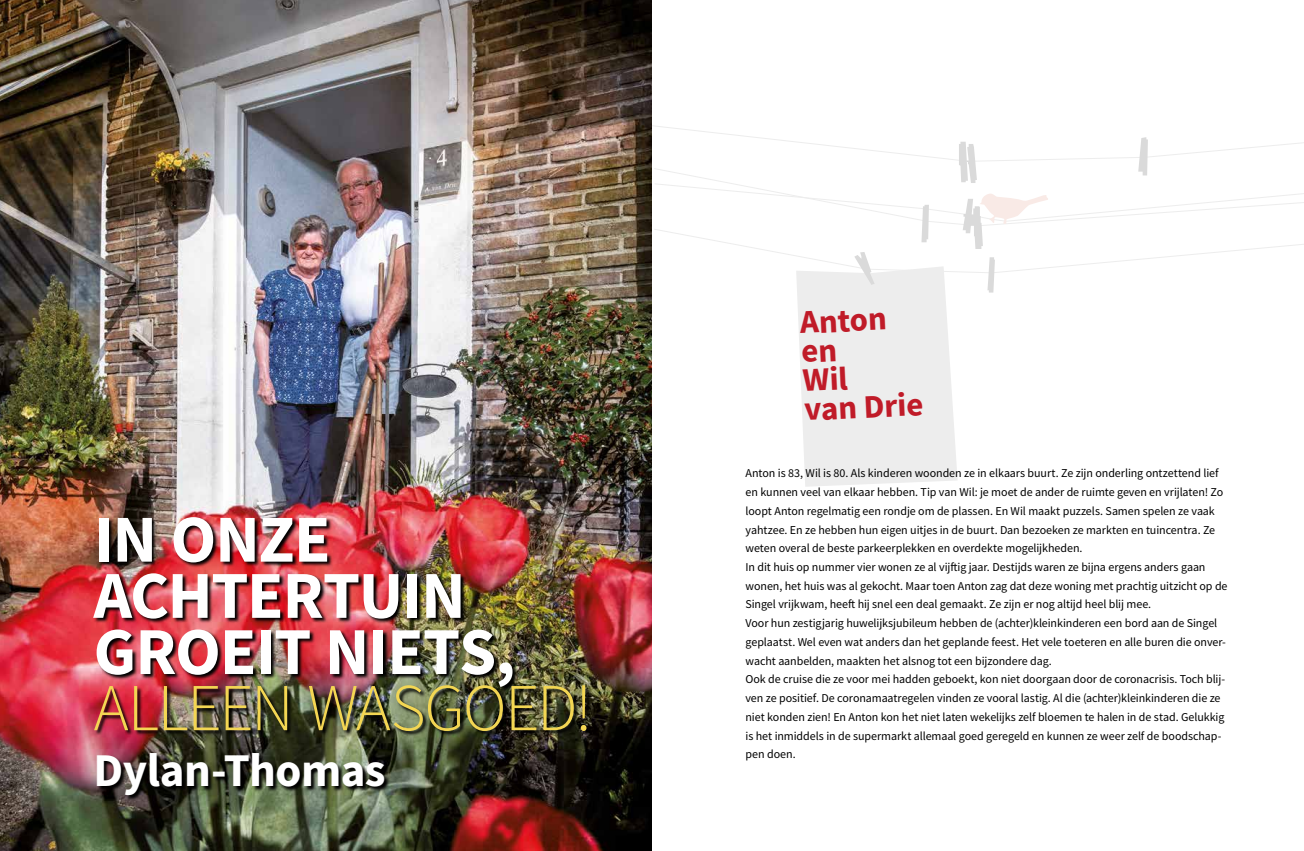
<style>
.page{position:relative;width:1304px;height:851px;background:#fff}
.page>*{position:absolute;margin:0;border:0;box-sizing:border-box;transform-origin:0 0}
.t1{font:700 67px/56.1px "Source Sans Pro";letter-spacing:-.02em;color:#fff}
.t2{font:300 67px "Source Sans Pro";letter-spacing:-.025em;color:#f3d653}
.t3{font:700 47px "Source Sans Pro";letter-spacing:-.01em;color:#fff}
.t4{font:700 33px/29px "Source Sans Pro";color:#c01b28}
.t5{font:12px/18.7px "Source Sans Pro";letter-spacing:-.005em;color:#000}
</style>
<div class="page">
<img style="left:0;top:0;width:652px;height:850px">
<img style="left:93px;top:516px;width:499px;height:285px">
<svg style="left:652px;top:125px;width:652px;height:361px"></svg>
<h1 class="t1" style="left:94px;top:510px;width:423px">IN ONZE<br>ACHTERTUIN<br>GROEIT NIETS,</h1>
<h1 class="t2" style="left:94px;top:666px;width:500px">ALLEEN WASGOED!</h1>
<h2 class="t3" style="left:94px;top:738px;width:294px">Dylan-Thomas</h2>
<h3 class="t4" style="left:799px;top:308px;width:121px;rotate:-3deg">Anton en<br>Wil<br>van Drie</h3>
<p class="t5" style="left:746px;top:464px;width:484px">Anton is 83, Wil is 80. Als kinderen woonden ze in elkaars buurt. Ze zijn onderling ontzettend lief en kunnen veel van elkaar hebben. Tip van Wil: je moet de ander de ruimte geven en vrijlaten! Zo loopt Anton regelmatig een rondje om de plassen. En Wil maakt puzzels. Samen spelen ze vaak yahtzee. En ze hebben hun eigen uitjes in de buurt. Dan bezoeken ze markten en tuincentra. Ze weten overal de beste parkeerplekken en overdekte mogelijkheden.<br>In dit huis op nummer vier wonen ze al vijftig jaar. Destijds waren ze bijna ergens anders gaan wonen, het huis was al gekocht. Maar toen Anton zag dat deze woning met prachtig uitzicht op de Singel vrijkwam, heeft hij snel een deal gemaakt. Ze zijn er nog altijd heel blij mee.<br>Voor hun zestigjarig huwelijksjubileum hebben de (achter)kleinkinderen een bord aan de Singel geplaatst. Wel even wat anders dan het geplande feest. Het vele toeteren en alle buren die onver&shy;wacht aanbelden, maakten het alsnog tot een bijzondere dag.<br>Ook de cruise die ze voor mei hadden geboekt, kon niet doorgaan door de coronacrisis. Toch blij&shy;ven ze positief. De coronamaatregelen vinden ze vooral lastig. Al die (achter)kleinkinderen die ze niet konden zien! En Anton kon het niet laten wekelijks zelf bloemen te halen in de stad. Gelukkig is het inmiddels in de supermarkt allemaal goed geregeld en kunnen ze weer zelf de boodschap&shy;pen doen.</p>
</div>
